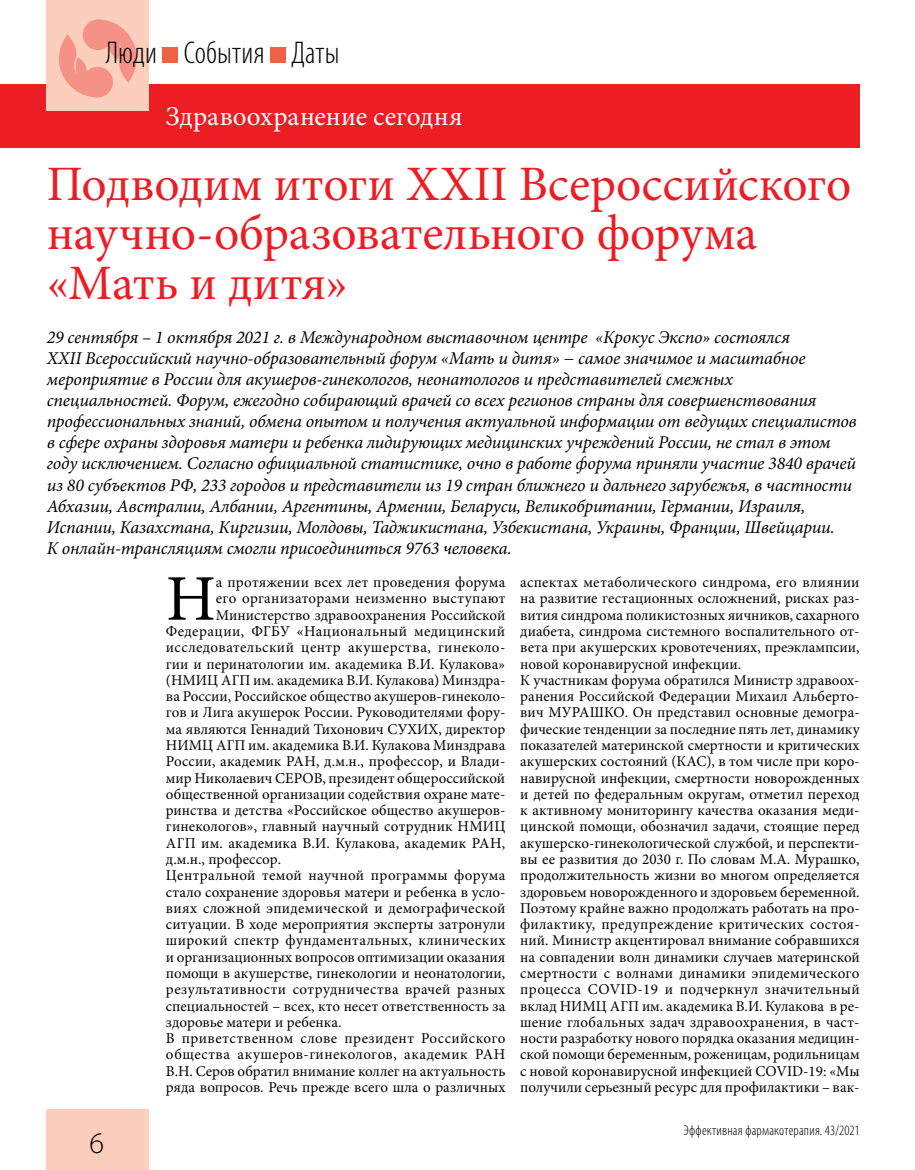
<style>
.page{position:relative;width:915px;height:1170px;background:#fff}
.page>*{position:absolute;margin:0;border:0;box-sizing:border-box;transform-origin:0 0}
.t1{font:65.1px "Minion Pro";color:#000}
.t2{font:49.5px/49.5px "Minion Pro";color:#ed1d24}
.t3{font:300 condensed 31.5px "Myriad Pro";letter-spacing:.005em;color:#000}
.t4{font:300 30px "Myriad Pro";color:#000}
.t5{font:27px "Minion Pro";letter-spacing:.005em;color:#fff}
.t6{font:italic 18px/21px "Minion Pro";letter-spacing:-.01em;color:#000}
.t7{font:15px/16.2px "Minion Pro";letter-spacing:.005em;color:#000}
.t8{font:15px "Minion Pro";letter-spacing:.03em;color:#000}
.t9{font:15px "Minion Pro";letter-spacing:.025em;color:#000}
.t10{font:300 condensed 14.25px "Myriad Pro";letter-spacing:.015em;color:#000}
</style>
<div class="page">
<div style="left:47px;top:1108px;width:102px;height:61px;background:#fccebc"></div>
<div style="left:0;top:84px;width:859px;height:63px;background:#ed1d24"></div>
<div style="left:47px;top:0;width:102px;height:111px;background:#fccebc"></div>
<svg style="left:59px;top:19px;width:78px;height:79px"></svg>
<div style="left:162px;top:47px;width:16px;height:16px;background:#f16145"></div>
<div style="left:270px;top:47px;width:16px;height:16px;background:#f16145"></div>
<h3 class="t3" style="left:106px;top:34px;width:235px">Люди События Даты</h3>
<h3 class="t5" style="left:166px;top:98px;width:298px">Здравоохранение сегодня</h3>
<h2 class="t2" style="left:47px;top:159px;width:805px">Подводим итоги XXII Всероссийского научно-образовательного форума «Мать и дитя»</h2>
<p class="t6" style="left:47px;top:327px;width:811px">29 сентября – 1 октября 2021 г. в Международном выставочном центре «Крокус Экспо» состоялся<br>XXII Всероссийский научно-образовательный форум «Мать и дитя» − самое значимое и масштабное мероприятие в России для акушеров-гинекологов, неонатологов и представителей смежных специальностей. Форум, ежегодно собирающий врачей со всех регионов страны для совершенствования профессиональных знаний, обмена опытом и получения актуальной информации от ведущих специалистов в сфере охраны здоровья матери и ребенка лидирующих медицинских учреждений России, не стал в этом году исключением. Согласно официальной статистике, очно в работе форума приняли участие 3840 врачей из 80 субъектов РФ, 233 городов и представители из 19 стран ближнего и дальнего зарубежья, в частности Абхазии, Австралии, Албании, Аргентины, Армении, Беларуси, Великобритании, Германии, Израиля, Испании, Казахстана, Киргизии, Молдовы, Таджикистана, Узбекистана, Украины, Франции, Швейцарии.<br>К онлайн-трансляциям смогли присоединиться 9763 человека.</p>
<h1 class="t1" style="left:166px;top:555px;width:51px">Н</h1>
<p class="t7" style="left:216px;top:574px;width:291px">а протяжении всех лет проведения форума</p>
<p class="t7" style="left:520px;top:574px;width:341px">аспектах метаболического синдрома, его влиянии на развитие гестационных осложнений, рисках раз&shy;вития синдрома поликистозных яичников, сахарного диабета, синдрома системного воспалительного от&shy;вета при акушерских кровотечениях, преэклампсии, новой коронавирусной инфекции.<br>К участникам форума обратился Министр здравоох&shy;ранения Российской Федерации Михаил Альберто&shy;вич МУРАШКО. Он представил основные демогра&shy;фические тенденции за последние пять лет, динамику показателей материнской смертности и критических акушерских состояний (КАС), в том числе при коро&shy;навирусной инфекции, смертности новорожденных и детей по федеральным округам, отметил переход к активному мониторингу качества оказания меди&shy;цинской помощи, обозначил задачи, стоящие перед акушерско-гинекологической службой, и перспекти&shy;вы ее развития до 2030 г. По словам М.А. Мурашко, продолжительность жизни во многом определяется здоровьем новорожденного и здоровьем беременной.<br>Поэтому крайне важно продолжать работать на про&shy;филактику, предупреждение критических состоя&shy;ний. Министр акцентировал внимание собравшихся на совпадении волн динамики случаев материнской смертности с волнами динамики эпидемического процесса COVID-19 и подчеркнул значительный вклад НИМЦ АГП им. академика В.И. Кулакова в ре&shy;шение глобальных задач здравоохранения, в част&shy;ности разработку нового порядка оказания медицин&shy;ской помощи беременным, роженицам, родильницам с новой коронавирусной инфекцией COVID-19: «Мы получили серьезный ресурс для профилактики – вак-</p>
<p class="t7" style="left:216px;top:590px;width:291px">его организаторами неизменно выступают</p>
<p class="t7" style="left:216px;top:607px;width:291px">Министерство здравоохранения Российской</p>
<p class="t8" style="left:166px;top:621px;width:341px">Федерации, ФГБУ «Национальный медицинский</p>
<p class="t8" style="left:166px;top:637px;width:341px">исследовательский центр акушерства, гинеколо-</p>
<p class="t7" style="left:166px;top:655px;width:340px">гии и перинатологии им. академика В.И. Кулакова»</p>
<p class="t7" style="left:166px;top:672px;width:341px">(НМИЦ АГП им. академика В.И. Кулакова) Минздра-</p>
<p class="t7" style="left:166px;top:688px;width:341px">ва России, Российское общество акушеров-гинеколо-</p>
<p class="t7" style="left:166px;top:704px;width:341px">гов и Лига акушерок России. Руководителями фору-</p>
<p class="t7" style="left:166px;top:720px;width:341px">ма являются Геннадий Тихонович СУХИХ, директор</p>
<p class="t7" style="left:166px;top:737px;width:341px">НИМЦ АГП им. академика В.И. Кулакова Минздрава</p>
<p class="t7" style="left:166px;top:753px;width:341px">России, академик РАН, д.м.н., профессор, и Влади-</p>
<p class="t7" style="left:166px;top:769px;width:340px">мир Николаевич СЕРОВ, президент общероссийской</p>
<p class="t7" style="left:166px;top:786px;width:341px">общественной организации содействия охране мате-</p>
<p class="t7" style="left:166px;top:802px;width:341px">ринства и детства «Российское общество акушеров-</p>
<p class="t7" style="left:166px;top:818px;width:341px">гинекологов», главный научный сотрудник НМИЦ</p>
<p class="t7" style="left:166px;top:834px;width:340px">АГП им. академика В.И. Кулакова, академик РАН,</p>
<p class="t7" style="left:166px;top:851px;width:117px">д.м.н., профессор.</p>
<p class="t9" style="left:166px;top:865px;width:341px">Центральной темой научной программы форума</p>
<p class="t7" style="left:166px;top:883px;width:341px">стало сохранение здоровья матери и ребенка в усло-</p>
<p class="t7" style="left:166px;top:899px;width:341px">виях сложной эпидемической и демографической</p>
<p class="t7" style="left:166px;top:916px;width:341px">ситуации. В ходе мероприятия эксперты затронули</p>
<p class="t9" style="left:166px;top:930px;width:341px">широкий спектр фундаментальных, клинических</p>
<p class="t7" style="left:166px;top:948px;width:341px">и организационных вопросов оптимизации оказания</p>
<p class="t7" style="left:166px;top:965px;width:341px">помощи в акушерстве, гинекологии и неонатологии,</p>
<p class="t9" style="left:166px;top:979px;width:341px">результативности сотрудничества врачей разных</p>
<p class="t7" style="left:166px;top:997px;width:341px">специальностей – всех, кто несет ответственность за</p>
<p class="t7" style="left:166px;top:1013px;width:177px">здоровье матери и ребенка.</p>
<p class="t8" style="left:166px;top:1028px;width:341px">В приветственном слове президент Российского</p>
<p class="t8" style="left:166px;top:1044px;width:341px">общества акушеров-гинекологов, академик РАН</p>
<p class="t7" style="left:166px;top:1062px;width:341px">В.Н. Серов обратил внимание коллег на актуальность</p>
<p class="t7" style="left:166px;top:1078px;width:341px">ряда вопросов. Речь прежде всего шла о различных</p>
<h3 class="t4" style="left:89px;top:1125px;width:16px">6</h3>
<p class="t10" style="left:683px;top:1121px;width:177px">Эффективная фармакотерапия. 43/2021</p>
</div>
